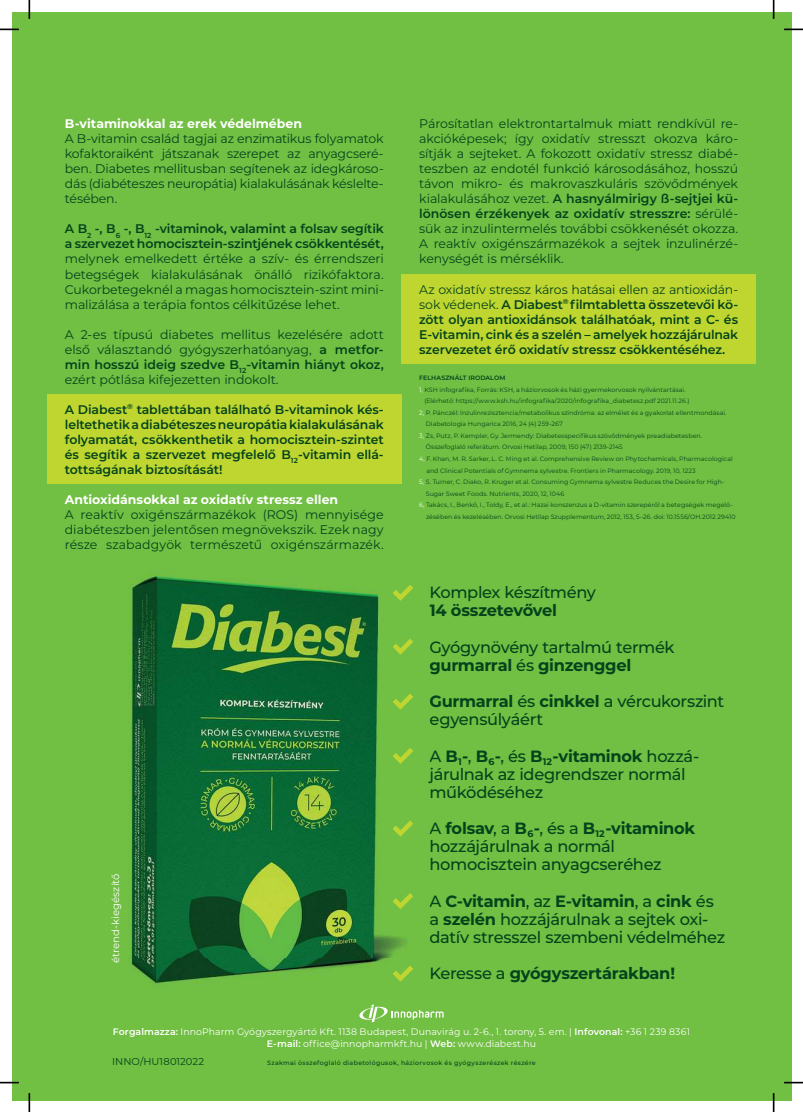
<style>
.page{position:relative;width:803px;height:1112px;background:#fff}
.page>*{position:absolute;margin:0;border:0;box-sizing:border-box;transform-origin:0 0}
.t1{font:500 16.25px/18.1px "Montserrat";letter-spacing:-.02em;color:#04431b}
.t2{font:700 16.25px "Montserrat";letter-spacing:-.02em;color:#04431b}
.t3{font:12.5px/15px "Montserrat";letter-spacing:-.005em;color:#04431b;text-align:justify}
.t4{font:600 12.5px/15px "Montserrat";letter-spacing:-.01em;color:#04431b;text-align:justify}
.t5{font:700 12.5px "Montserrat";color:#fff}
.t6{font:10.12px "Montserrat";letter-spacing:.005em;color:#fff}
.t7{font:10px "Montserrat";letter-spacing:.005em;color:#04431b}
.t8{font:9.38px/12.5px "Montserrat";letter-spacing:.01em;color:#fff;text-align:center}
.t9{font:6.25px "Montserrat";letter-spacing:.005em;color:#04431b}
.t10{font:500 6.25px "Montserrat";letter-spacing:.055em;color:#04431b}
.t11{font:600 6.25px "Montserrat";letter-spacing:.015em;color:#04431b}
.s1{font-weight:600}
.s2{font-weight:400}
.s3{color:#fff}
.s4{font-weight:700}
.s5{font-weight:500}
</style>
<div class="page">
<div style="left:12px;top:12px;width:779px;height:1087px;background:#71bf43"></div>
<div style="left:47px;top:394px;width:354px;height:90px;background:#bed62f"></div>
<div style="left:401px;top:274px;width:355px;height:90px;background:#bed62f"></div>
<svg style="left:359px;top:1004px;width:85px;height:18px"></svg>
<img style="left:130px;top:574px;width:299px;height:411px">
<svg style="left:428px;top:767px;width:1px;height:15px"></svg>
<svg style="left:393px;top:584px;width:20px;height:16px"></svg>
<svg style="left:393px;top:638px;width:20px;height:16px"></svg>
<svg style="left:393px;top:693px;width:20px;height:16px"></svg>
<svg style="left:393px;top:820px;width:20px;height:16px"></svg>
<svg style="left:393px;top:892px;width:20px;height:16px"></svg>
<svg style="left:393px;top:965px;width:20px;height:16px"></svg>
<svg style="left:393px;top:747px;width:20px;height:16px"></svg>
<svg style="left:0;top:29px;width:19px;height:1px"></svg>
<svg style="left:784px;top:29px;width:19px;height:1px"></svg>
<svg style="left:0;top:1081px;width:19px;height:2px"></svg>
<svg style="left:784px;top:1081px;width:19px;height:2px"></svg>
<svg style="left:29px;top:0;width:1px;height:19px"></svg>
<svg style="left:29px;top:1093px;width:1px;height:18px"></svg>
<svg style="left:773px;top:0;width:1px;height:19px"></svg>
<svg style="left:773px;top:1093px;width:1px;height:18px"></svg>
<p class="t5" style="left:65px;top:118px;width:239px">B-vitaminokkal az erek védelmében</p>
<p class="t3" style="left:65px;top:132px;width:320px">A B-vitamin család tagjai az enzimatikus folyamatok kofaktoraiként játszanak szerepet az anyagcseré&shy;ben. Diabetes mellitusban segítenek az idegkároso&shy;dás (diabéteszes neuropátia) kialakulásának késlelte&shy;tésében.</p>
<p class="t4" style="left:65px;top:221px;width:320px">A B<sub>2</sub> -, B<sub>6</sub> -, B<sub>12</sub> -vitaminok, valamint a folsav segítik a szervezet homocisztein-szintjének csökkentését,</p>
<p class="t3" style="left:65px;top:252px;width:320px">melynek emelkedett értéke a szív- és érrend szeri betegségek kialakulásának önálló rizikófaktora.<br>Cukorbetegeknél a magas homocisztein-szint mini&shy;malizálása a terápia fontos célkitűzése lehet.</p>
<p class="t3" style="left:65px;top:327px;width:320px">A 2-es típusú diabetes mellitus kezelésére adott első választandó gyógyszerhatóanyag, <span class="s1">a metfor&shy;min hosszú ideig szedve B</span><sub>12</sub><span class="s1">-vitamin hiányt okoz, </span>ezért pótlása kifejezetten indokolt.</p>
<p class="t4" style="left:65px;top:401px;width:320px">A Diabest<sup>®</sup> tablettában található B-vitaminok kés&shy;leltethetik a diabéteszes neuropátia kialakulásának folyamatát, csökkenthetik a homocisztein-szintet és segítik a szervezet megfelelő B<sub>12</sub>-vitamin ellá&shy;tottságának biztosítását!</p>
<p class="t5" style="left:65px;top:493px;width:275px">Antioxidánsokkal az oxidatív stressz ellen</p>
<p class="t3" style="left:65px;top:507px;width:320px">A reaktív oxigénszármazékok (ROS) mennyisége diabéteszben jelentősen megnövekszik. Ezek nagy része szabadgyök természetű oxigénszármazék.</p>
<p class="t6" style="left:110px;top:963px;width:92px;rotate:-90deg">étrend-kiegészítő</p>
<p class="t3" style="left:419px;top:117px;width:320px">Párosítatlan elektrontartalmuk miatt rend kívül re&shy;akcióképesek; így oxidatív stresszt okozva káro&shy;sítják a sejteket. A fokozott oxidatív stressz diabé&shy;teszben az endotél funkció károsodásához, hosszú távon mikro- és makrovaszkuláris szövődmények kialakulásához vezet. <span class="s1">A hasnyálmirigy ß-sejtjei kü&shy;lönösen érzékenyek az oxidatív stresszre:</span> sérülé&shy;sük az inzulintermelés további csökkenését okozza.<br>A re aktív oxigénszármazékok a sejtek inzulinérzé&shy;kenységét is mérséklik.</p>
<p class="t4" style="left:419px;top:281px;width:320px"><span class="s2">Az oxidatív stressz káros hatásai ellen az antioxidán&shy;sok védenek.</span> A Diabest<sup>®</sup> filmtabletta összetevői kö&shy;zött olyan antioxidánsok találhatóak, mint a C- és E-vitamin, cink és a szelén – amelyek hozzájárulnak szervezetet érő oxidatív stressz csökkentéséhez.</p>
<p class="t11" style="left:419px;top:374px;width:88px">FELHASZNÁLT IRODALOM</p>
<p class="t9" style="left:419px;top:386px;width:268px"><span class="s3">1,</span> KSH infografika, Forrás: KSH, a háziorvosok és házi gyermekorvosok nyilvántartásai.</p>
<p class="t9" style="left:424px;top:398px;width:266px">(Elérhető: https://www.ksh.hu/infografika/2020/infografika_diabetesz.pdf 2021.11.26.)</p>
<p class="t9" style="left:419px;top:409px;width:309px"><span class="s3">2,</span> P. Pánczél: Inzulinrezisztencia/metabolikus szindróma: az elmélet és a gyakorlat ellentmondásai.</p>
<p class="t9" style="left:426px;top:421px;width:139px">Diabetologia Hungarica 2016, 24 (4) 259-267</p>
<p class="t9" style="left:419px;top:432px;width:284px"><span class="s3">3,</span> Zs, Putz, P. Kempler, Gy. Jermendy: Diabetesspecifikus szövődmények preadiabetesben.</p>
<p class="t9" style="left:426px;top:444px;width:199px">Összefoglaló referátum. Orvosi Hetilap, 2009, 150 (47) 2139-2145</p>
<p class="t9" style="left:419px;top:455px;width:315px"><span class="s3">4,</span> F. Khan, M. R. Sarker, L. C. Ming et al. Comprehensive Review on Phytochemicals, Pharmacological</p>
<p class="t9" style="left:426px;top:467px;width:271px">and Clinical Potentials of Gymnema sylvestre. Frontiers in Pharmacology. 2019, 10, 1223</p>
<p class="t9" style="left:419px;top:478px;width:307px"><span class="s3">5,</span> S. Turner, C. Diako, R. Kruger et al. Consuming Gymnema sylvestre Reduces the Desire for High-</p>
<p class="t9" style="left:426px;top:490px;width:140px">Sugar Sweet Foods. Nutrients, 2020, 12, 1046</p>
<p class="t9" style="left:419px;top:501px;width:315px"><span class="s3">6,</span> Takács, I., Benkő, I., Toldy, E., et al.: Hazai konszenzus a D-vitamin szerepéről a betegségek megelő-</p>
<p class="t9" style="left:426px;top:513px;width:311px">zésében és kezelésében. Orvosi Hetilap Szupplementum, 2012, 153, 5–26. doi: 10.1556/OH.2012.29410</p>
<h1 class="t1" style="left:429px;top:583px;width:168px">Komplex készítmény</h1>
<h1 class="t2" style="left:429px;top:603px;width:129px">14 összetevővel</h1>
<h1 class="t1" style="left:429px;top:638px;width:247px">Gyógynövény tartalmú termék <span class="s4">gurmarral</span> és <span class="s4">ginzenggel</span></h1>
<h1 class="t1" style="left:429px;top:692px;width:296px"><span class="s4">Gurmarral</span> és <span class="s4">cinkkel</span> a vércukorszint egyensúlyáért</h1>
<h1 class="t1" style="left:429px;top:746px;width:271px">A <span class="s4">B</span><sub>1</sub><span class="s4">-</span>, <span class="s4">B</span><sub>6</sub><span class="s4">-</span>, és <span class="s4">B</span><sub>12</sub><span class="s4">-vitaminok</span> hozzá&shy;járulnak az idegrendszer normál működéséhez</h1>
<h1 class="t1" style="left:429px;top:819px;width:267px">A <span class="s4">folsav</span>, a <span class="s4">B</span><sub>6</sub><span class="s4">-</span>, és a <span class="s4">B</span><sub>12</sub><span class="s4">-vitaminok </span>hozzájárulnak a normál homocisztein anyagcseréhez</h1>
<h1 class="t1" style="left:429px;top:891px;width:297px">A <span class="s4">C-vitamin</span>, az <span class="s4">E-vitamin</span>, a <span class="s4">cink</span> és a <span class="s4">szelén</span> hozzájárulnak a sejtek oxi&shy;datív stresszel szembeni védelméhez</h1>
<h1 class="t2" style="left:429px;top:966px;width:247px"><span class="s5">Keresse a</span> gyógyszertárakban!</h1>
<p class="t8" style="left:113px;top:1024px;width:579px"><span class="s1">Forgalmazza:</span> InnoPharm Gyógyszergyártó Kft. 1138 Budapest, Dunavirág u. 2-6., 1. torony, 5. em. | <span class="s1">Infovonal:</span> +36 1 239 8361<br><span class="s1">E-mail:</span> office@innopharmkft.hu | <span class="s1">Web:</span> www.diabest.hu</p>
<p class="t7" style="left:112px;top:1055px;width:94px">INNO/HU18012022</p>
<p class="t10" style="left:267px;top:1058px;width:270px">Szakmai összefoglaló diabetológusok, háziorvosok és gyógyszerészek részére</p>
</div>
